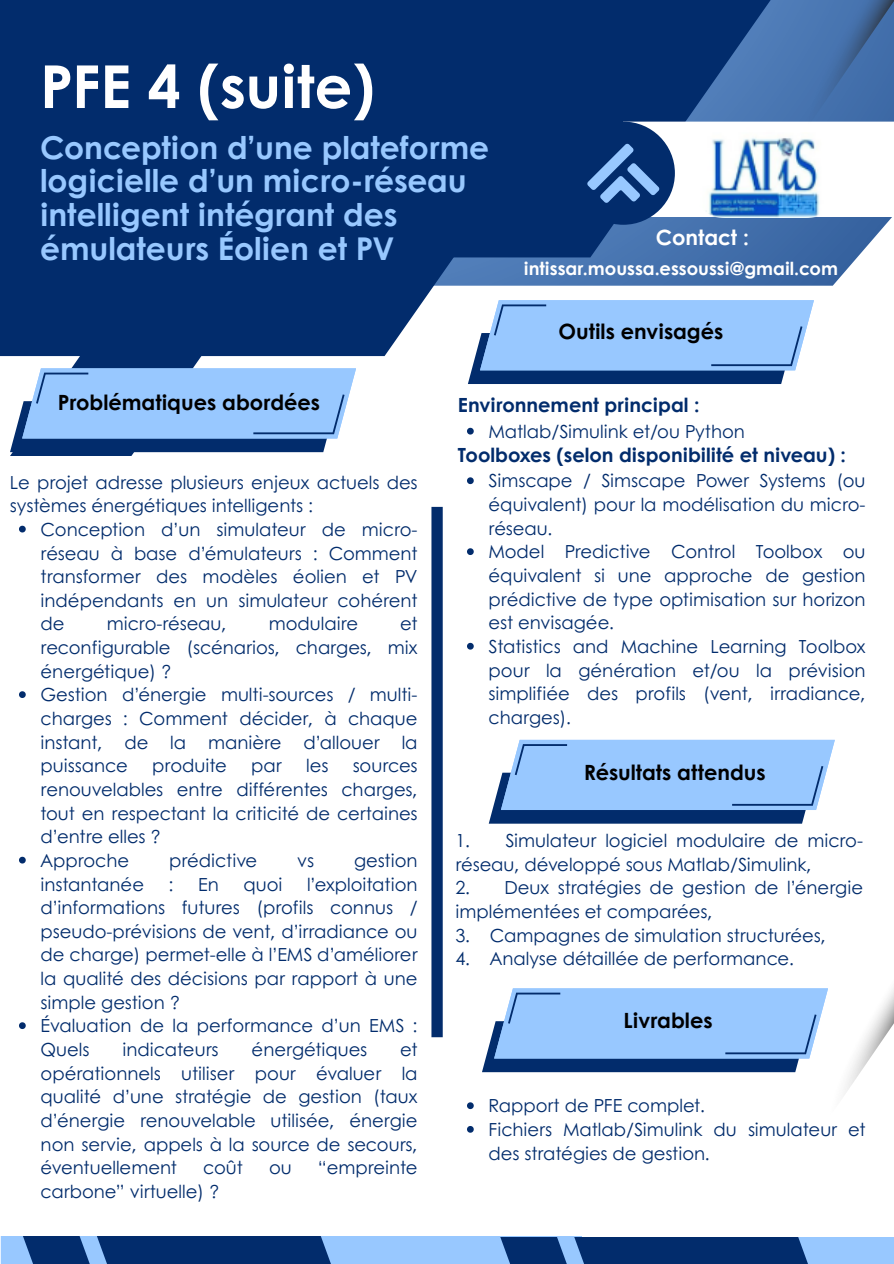
<style>
.page{position:relative;width:894px;height:1264px;background:#fff}
.page>*{position:absolute;margin:0;border:0;box-sizing:border-box;transform-origin:0 0}
.t1{font:700 59.25px "Century Gothic";color:#fff}
.t2{font:700 31.35px/33.8px "Century Gothic";color:#98c8ff}
.t3{font:700 21px "Century Gothic";color:#000}
.t4{font:700 21px "Century Gothic";color:#fff}
.t5{font:700 19.5px "Century Gothic";color:#022c6c}
.t6{font:18px/23.7px "Century Gothic";color:#022c6c}
.t7{font:700 18px "Century Gothic";color:#fff}
</style>
<div class="page">
<svg style="left:640px;top:217px;width:252px;height:69px;fill:#3d6aa6"></svg>
<svg style="left:640px;top:0;width:137px;height:257px;background:#26518f"></svg>
<svg style="left:0;top:0;width:640px;height:356px;background:#0f3774"></svg>
<svg style="left:0;top:204px;width:308px;height:252px;background:#143b76"></svg>
<div style="left:571px;top:122px;width:103px;height:103px;background:#022c6c;border-radius:50%"></div>
<svg style="left:581px;top:122px;width:190px;height:95px"></svg>
<img style="left:771px;top:0;width:122px;height:123px">
<img style="left:793px;top:823px;width:100px;height:272px">
<img style="left:695px;top:123px;width:125px;height:94px">
<svg style="left:10px;top:368px;width:345px;height:84px;background:#86b2e6"></svg>
<svg style="left:19px;top:525px;width:7px;height:7px"></svg>
<svg style="left:19px;top:691px;width:7px;height:7px"></svg>
<svg style="left:19px;top:856px;width:7px;height:7px"></svg>
<svg style="left:19px;top:1022px;width:7px;height:7px"></svg>
<svg style="left:489px;top:740px;width:345px;height:83px;background:#86b2e6"></svg>
<svg style="left:1px;top:1236px;width:892px;height:27px;background:#3c68a4"></svg>
<div style="left:431px;top:507px;width:11px;height:530px;background:#022c6c"></div>
<svg style="left:467px;top:300px;width:346px;height:84px;background:#86b2e6"></svg>
<svg style="left:467px;top:428px;width:6px;height:6px"></svg>
<svg style="left:467px;top:477px;width:6px;height:7px"></svg>
<svg style="left:467px;top:548px;width:6px;height:7px"></svg>
<svg style="left:467px;top:643px;width:6px;height:6px"></svg>
<svg style="left:482px;top:988px;width:345px;height:84px;background:#87b2e6"></svg>
<svg style="left:467px;top:1102px;width:6px;height:7px"></svg>
<svg style="left:467px;top:1126px;width:6px;height:6px"></svg>
<h1 class="t1" style="left:40px;top:41px;width:336px">PFE 4 (suite)</h1>
<h2 class="t2" style="left:40px;top:129px;width:450px">Conception d’une plateforme logicielle d’un micro-réseau intelligent intégrant des émulateurs Éolien et PV</h2>
<p class="t4" style="left:655px;top:221px;width:95px">Contact :</p>
<p class="t7" style="left:523px;top:254px;width:315px">intissar.moussa.essoussi@gmail.com</p>
<p class="t3" style="left:558px;top:316px;width:166px">Outils envisagés</p>
<p class="t3" style="left:58px;top:386px;width:264px">Problématiques abordées</p>
<p class="t6" style="left:10px;top:469px;width:409px">Le projet adresse plusieurs enjeux actuels des systèmes énergétiques intelligents :</p>
<p class="t6" style="left:41px;top:516px;width:378px;text-align:justify">Conception d’un simulateur de micro&shy;réseau à base d’émulateurs : Comment transformer des modèles éolien et PV indépendants en un simulateur cohérent de</p>
<p class="t6" style="left:107px;top:611px;width:121px">micro-réseau,</p>
<p class="t6" style="left:268px;top:611px;width:91px">modulaire</p>
<p class="t6" style="left:41px;top:611px;width:378px;text-indent:359px">et reconfigurable (scénarios, charges, mix énergétique) ?<br>Gestion d’énergie multi-sources / multi&shy;charges : Comment décider, à chaque instant, de la manière d’allouer la puissance</p>
<p class="t6" style="left:152px;top:753px;width:76px">produite</p>
<p class="t6" style="left:251px;top:753px;width:32px">par</p>
<p class="t6" style="left:306px;top:753px;width:24px">les</p>
<p class="t6" style="left:41px;top:753px;width:378px;text-indent:312px">sources renouvelables entre différentes charges, tout en respectant la criticité de certaines d’entre elles ?<br>Approche</p>
<p class="t6" style="left:169px;top:847px;width:90px">prédictive</p>
<p class="t6" style="left:297px;top:847px;width:18px">vs</p>
<p class="t6" style="left:354px;top:847px;width:65px">gestion</p>
<p class="t6" style="left:41px;top:871px;width:105px">instantanée</p>
<p class="t6" style="left:168px;top:871px;width:6px">:</p>
<p class="t6" style="left:198px;top:871px;width:22px">En</p>
<p class="t6" style="left:243px;top:871px;width:41px">quoi</p>
<p class="t6" style="left:41px;top:871px;width:378px;text-indent:266px">l’exploitation d’informations futures (profils connus / pseudo-prévisions de vent, d’irradiance ou de charge) permet-elle à l’EMS d’améliorer la qualité des décisions par rapport à une simple gestion ?<br>Évaluation de la performance d’un EMS :<br>Quels</p>
<p class="t6" style="left:122px;top:1036px;width:97px">indicateurs</p>
<p class="t6" style="left:251px;top:1036px;width:117px">énergétiques</p>
<p class="t6" style="left:41px;top:1036px;width:378px;text-align:justify;text-indent:359px">et opérationnels utiliser pour évaluer la qualité d’une stratégie de gestion (taux d’énergie renouvelable utilisée, énergie non servie, appels à la source de secours, éventuellement</p>
<p class="t6" style="left:203px;top:1155px;width:41px">coût</p>
<p class="t6" style="left:269px;top:1155px;width:24px">ou</p>
<p class="t6" style="left:318px;top:1155px;width:101px">“empreinte</p>
<p class="t6" style="left:41px;top:1178px;width:181px">carbone” virtuelle) ?</p>
<p class="t5" style="left:458px;top:390px;width:243px">Environnement principal :</p>
<p class="t6" style="left:488px;top:419px;width:258px">Matlab/Simulink et/ou Python</p>
<p class="t5" style="left:458px;top:439px;width:389px">Toolboxes (selon disponibilité et niveau) :</p>
<p class="t6" style="left:488px;top:468px;width:378px">Simscape / Simscape Power Systems (ou équivalent) pour la modélisation du micro&shy;réseau.<br>Model Predictive Control Toolbox ou équivalent si une approche de gestion prédictive de type optimisation sur horizon est envisagée.<br>Statistics and Machine Learning Toolbox pour la génération et/ou la prévision simplifiée des profils (vent, irradiance, charges).</p>
<p class="t3" style="left:584px;top:756px;width:183px">Résultats attendus</p>
<p class="t6" style="left:455px;top:827px;width:409px">1. Simulateur logiciel modulaire de micro&shy;réseau, développé sous Matlab/Simulink,</p>
<p class="t6" style="left:455px;top:875px;width:409px">2. Deux stratégies de gestion de l’énergie implémentées et comparées,</p>
<p class="t6" style="left:455px;top:922px;width:372px">3. Campagnes de simulation structurées,</p>
<p class="t6" style="left:455px;top:946px;width:340px">4. Analyse détaillée de performance.</p>
<p class="t3" style="left:623px;top:1004px;width:90px">Livrables</p>
<p class="t6" style="left:488px;top:1093px;width:378px">Rapport de PFE complet.<br>Fichiers Matlab/Simulink du simulateur et des stratégies de gestion.</p>
</div>
